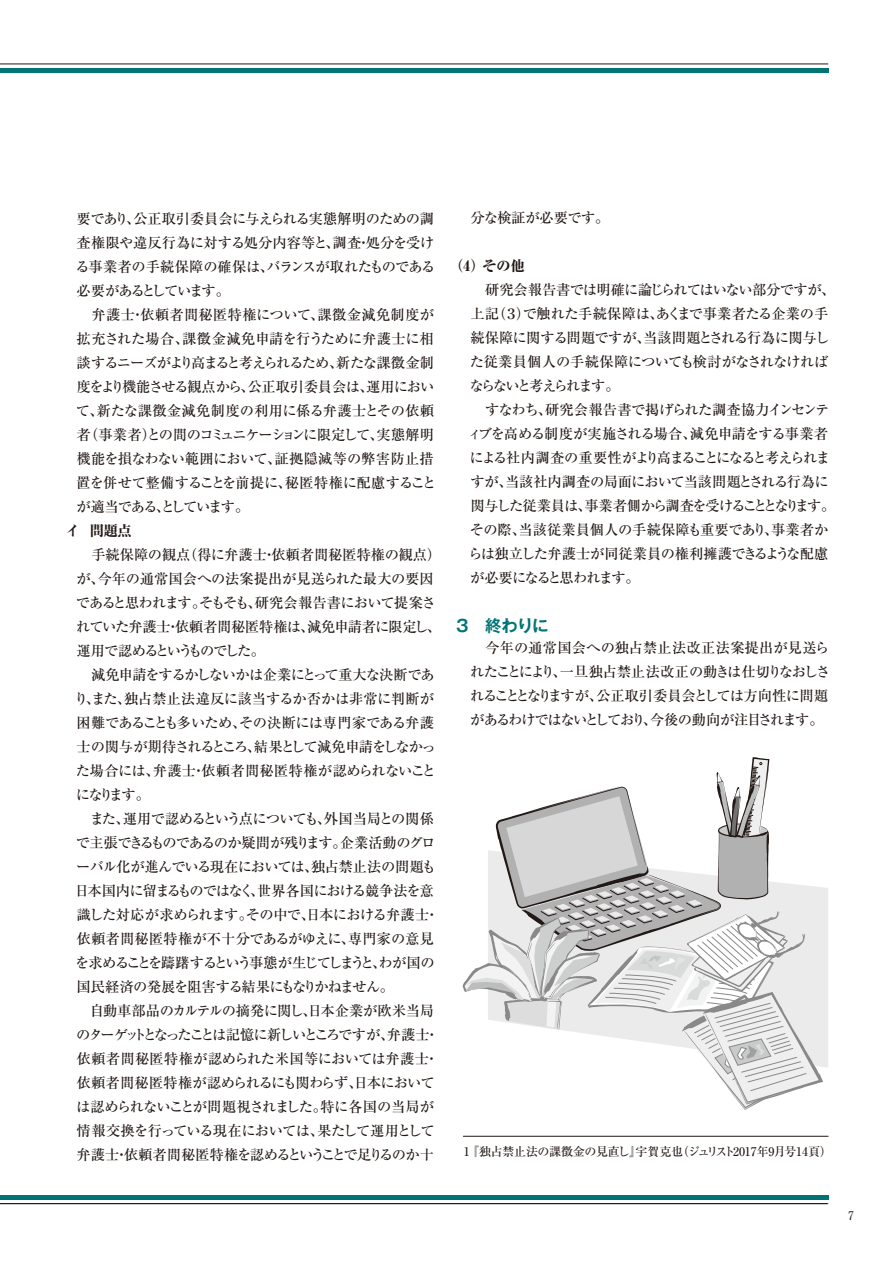
<style>
.page{position:relative;width:893px;height:1263px;background:#fff}
.page>*{position:absolute;margin:0;border:0;box-sizing:border-box;transform-origin:0 0}
.t1{font:700 16.5px "Gothic MB101 Pro De";color:#007475}
.t2{font:500 14.25px/24px "Ryumin Pro";letter-spacing:-.04em;color:#221815}
.t3{font:500 14.25px "Ryumin Pro";color:#221815}
.t4{font:500 14.25px "Ryumin Pro";letter-spacing:.015em;color:#221815}
.t5{font:500 14.25px "Ryumin Pro";letter-spacing:-.105em;color:#221815}
.t6{font:500 14.25px "Ryumin Pro";letter-spacing:-.07em;color:#221815}
.t7{font:500 14.25px "Ryumin Pro";letter-spacing:-.08em;color:#221815}
.t8{font:500 14.25px "Ryumin Pro";letter-spacing:-.015em;color:#221815}
.t9{font:500 14.25px "Ryumin Pro";letter-spacing:-.065em;color:#221815}
.t10{font:500 14.25px "Ryumin Pro";letter-spacing:-.02em;color:#221815}
.t11{font:500 14.25px "Ryumin Pro";letter-spacing:-.01em;color:#221815}
.t12{font:500 14.25px "Ryumin Pro";letter-spacing:-.145em;color:#221815}
.t13{font:500 14.25px "Ryumin Pro";letter-spacing:-.1em;color:#221815}
.t14{font:500 14.25px "Ryumin Pro";letter-spacing:-.075em;color:#221815}
.t15{font:500 14.25px "Ryumin Pro";letter-spacing:-.06em;color:#221815}
.t16{font:500 14.25px "Ryumin Pro";letter-spacing:-.095em;color:#221815}
.t17{font:500 14.25px "Ryumin Pro";letter-spacing:.005em;color:#221815}
.t18{font:500 14.25px "Ryumin Pro";letter-spacing:.025em;color:#221815}
.t19{font:500 14.25px "Ryumin Pro";letter-spacing:-.005em;color:#221815}
.t20{font:500 14.25px "Ryumin Pro";letter-spacing:-.115em;color:#221815}
.t21{font:500 14.25px "Ryumin Pro";letter-spacing:-.12em;color:#221815}
.t22{font:500 14.25px "Ryumin Pro";letter-spacing:-.125em;color:#221815}
.t23{font:500 14.25px "Ryumin Pro";letter-spacing:-.14em;color:#221815}
.t24{font:800 14.25px "Ryumin Pro";letter-spacing:-.02em;color:#221815}
.t25{font:500 12px "Ryumin Pro";letter-spacing:-.01em;color:#221815}
.t26{font:700 12px "Futo Min A101 Pro";color:#221815;scale:.93 1}
</style>
<div class="page">
<hr style="left:0;top:1203px;width:828px;height:1px;background:#221815">
<hr style="left:0;top:1195px;width:828px;height:4px;background:#007475">
<hr style="left:0;top:64px;width:828px;height:1px;background:#221815">
<hr style="left:0;top:68px;width:828px;height:4px;background:#007475">
<hr style="left:463px;top:1136px;width:365px;height:1px;background:#221815">
<svg style="left:463px;top:757px;width:360px;height:353px"></svg>
<p class="t2" style="left:77px;top:205px;width:359px">要であり、公正取引委員会に与えられる実態解明のための調</p>
<p class="t17" style="left:77px;top:231px;width:359px">査権限や違反行為に対する処分内容等と、調査・処分を受け</p>
<p class="t8" style="left:75px;top:255px;width:361px">る事業者の手続保障の確保は、バランスが取れたものである</p>
<p class="t22" style="left:77px;top:279px;width:155px">必要があるとしています。</p>
<p class="t18" style="left:62px;top:303px;width:373px">　　弁護士・依頼者間秘匿特権について、課徴金減免制度が</p>
<p class="t10" style="left:77px;top:327px;width:359px">拡充された場合、課徴金減免申請を行うために弁護士に相</p>
<p class="t14" style="left:77px;top:351px;width:359px">談するニーズがより高まると考えられるため、新たな課徴金制</p>
<p class="t9" style="left:77px;top:375px;width:359px">度をより機能させる観点から、公正取引委員会は、運用におい</p>
<p class="t3" style="left:76px;top:399px;width:360px">て、新たな課徴金減免制度の利用に係る弁護士とその依頼</p>
<p class="t5" style="left:77px;top:423px;width:359px">者（事業者）との間のコミュニケーションに限定して、実態解明</p>
<p class="t19" style="left:77px;top:447px;width:359px">機能を損なわない範囲において、証拠隠滅等の弊害防止措</p>
<p class="t2" style="left:77px;top:469px;width:361px">置を併せて整備することを前提に、秘匿特権に配慮すること</p>
<p class="t5" style="left:77px;top:495px;width:174px">が適当である、としています。</p>
<p class="t24" style="left:65px;top:519px;width:68px">イ 問題点</p>
<p class="t3" style="left:91px;top:543px;width:351px">手続保障の観点（得に弁護士・依頼者間秘匿特権の観点）</p>
<p class="t11" style="left:77px;top:567px;width:359px">が、今年の通常国会への法案提出が見送られた最大の要因</p>
<p class="t6" style="left:76px;top:591px;width:361px">であると思われます。そもそも、研究会報告書において提案さ</p>
<p class="t8" style="left:76px;top:615px;width:366px">れていた弁護士・依頼者間秘匿特権は、減免申請者に限定し、</p>
<p class="t20" style="left:77px;top:639px;width:190px">運用で認めるというものでした。</p>
<p class="t15" style="left:62px;top:663px;width:374px">　　減免申請をするかしないかは企業にとって重大な決断であ</p>
<p class="t11" style="left:74px;top:687px;width:361px">り、また、独占禁止法違反に該当するか否かは非常に判断が</p>
<p class="t2" style="left:77px;top:709px;width:359px">困難であることも多いため、その決断には専門家である弁護</p>
<p class="t7" style="left:77px;top:735px;width:361px">士の関与が期待されるところ、結果として減免申請をしなかっ</p>
<p class="t4" style="left:76px;top:759px;width:362px">た場合には、弁護士・依頼者間秘匿特権が認められないこと</p>
<p class="t2" style="left:76px;top:781px;width:76px">になります。</p>
<p class="t2" style="left:90px;top:805px;width:346px">また、運用で認めるという点についても、外国当局との関係</p>
<p class="t6" style="left:76px;top:831px;width:361px">で主張できるものであるのか疑問が残ります。企業活動のグロ</p>
<p class="t2" style="left:76px;top:853px;width:361px">ーバル化が進んでいる現在においては、独占禁止法の問題も</p>
<p class="t7" style="left:75px;top:879px;width:360px">日本国内に留まるものではなく、世界各国における競争法を意</p>
<p class="t2" style="left:77px;top:901px;width:364px">識した対応が求められます。その中で、日本における弁護士・</p>
<p class="t4" style="left:77px;top:927px;width:359px">依頼者間秘匿特権が不十分であるがゆえに、専門家の意見</p>
<p class="t5" style="left:75px;top:951px;width:361px">を求めることを躊躇するという事態が生じてしまうと、わが国の</p>
<p class="t2" style="left:77px;top:973px;width:319px">国民経済の発展を阻害する結果にもなりかねません。</p>
<p class="t2" style="left:77px;top:997px;width:359px">　自動車部品のカルテルの摘発に関し、日本企業が欧米当局</p>
<p class="t12" style="left:76px;top:1023px;width:364px">のターゲットとなったことは記憶に新しいところですが、弁護士・</p>
<p class="t4" style="left:77px;top:1047px;width:364px">依頼者間秘匿特権が認められた米国等においては弁護士・</p>
<p class="t2" style="left:77px;top:1069px;width:360px">依頼者間秘匿特権が認められるにも関わらず、日本において</p>
<p class="t2" style="left:76px;top:1093px;width:359px">は認められないことが問題視されました。特に各国の当局が</p>
<p class="t2" style="left:77px;top:1117px;width:360px">情報交換を行っている現在においては、果たして運用として</p>
<p class="t2" style="left:77px;top:1141px;width:359px">弁護士・依頼者間秘匿特権を認めるということで足りるのか十</p>
<p class="t2" style="left:470px;top:205px;width:141px">分な検証が必要です。</p>
<p class="t24" style="left:449px;top:255px;width:77px">（4）その他</p>
<p class="t2" style="left:485px;top:277px;width:352px">研究会報告書では明確に論じられてはいない部分ですが、</p>
<p class="t10" style="left:470px;top:303px;width:359px">上記（３）で触れた手続保障は、あくまで事業者たる企業の手</p>
<p class="t2" style="left:470px;top:325px;width:360px">続保障に関する問題ですが、当該問題とされる行為に関与し</p>
<p class="t2" style="left:470px;top:349px;width:360px">た従業員個人の手続保障についても検討がなされなければ</p>
<p class="t23" style="left:469px;top:375px;width:152px">ならないと考えられます。</p>
<p class="t2" style="left:456px;top:397px;width:375px">　　すなわち、研究会報告書で掲げられた調査協力インセンテ</p>
<p class="t9" style="left:468px;top:423px;width:362px">ィブを高める制度が実施される場合、減免申請をする事業者</p>
<p class="t16" style="left:470px;top:447px;width:362px">による社内調査の重要性がより高まることになると考えられま</p>
<p class="t2" style="left:470px;top:469px;width:360px">すが、当該社内調査の局面において当該問題とされる行為に</p>
<p class="t13" style="left:470px;top:495px;width:366px">関与した従業員は、事業者側から調査を受けることとなります。</p>
<p class="t3" style="left:470px;top:519px;width:360px">その際、当該従業員個人の手続保障も重要であり、事業者か</p>
<p class="t2" style="left:468px;top:541px;width:361px">らは独立した弁護士が同従業員の権利擁護できるような配慮</p>
<p class="t21" style="left:470px;top:567px;width:171px">が必要になると思われます。</p>
<p class="t1" style="left:456px;top:612px;width:94px">3　終わりに</p>
<p class="t2" style="left:470px;top:635px;width:361px;text-indent:-14px">　　今年の通常国会への独占禁止法改正法案提出が見送られたことにより、一旦独占禁止法改正の動きは仕切りなおしされることとなりますが、公正取引委員会としては方向性に問題があるわけではないとしており、今後の動向が注目されます。</p>
<p class="t25" style="left:464px;top:1142px;width:369px">1『独占禁止法の課徴金の見直し』宇賀克也（ジュリスト2017年9月号14頁）</p>
<p class="t26" style="left:848px;top:1206px;width:8px">7</p>
</div>
